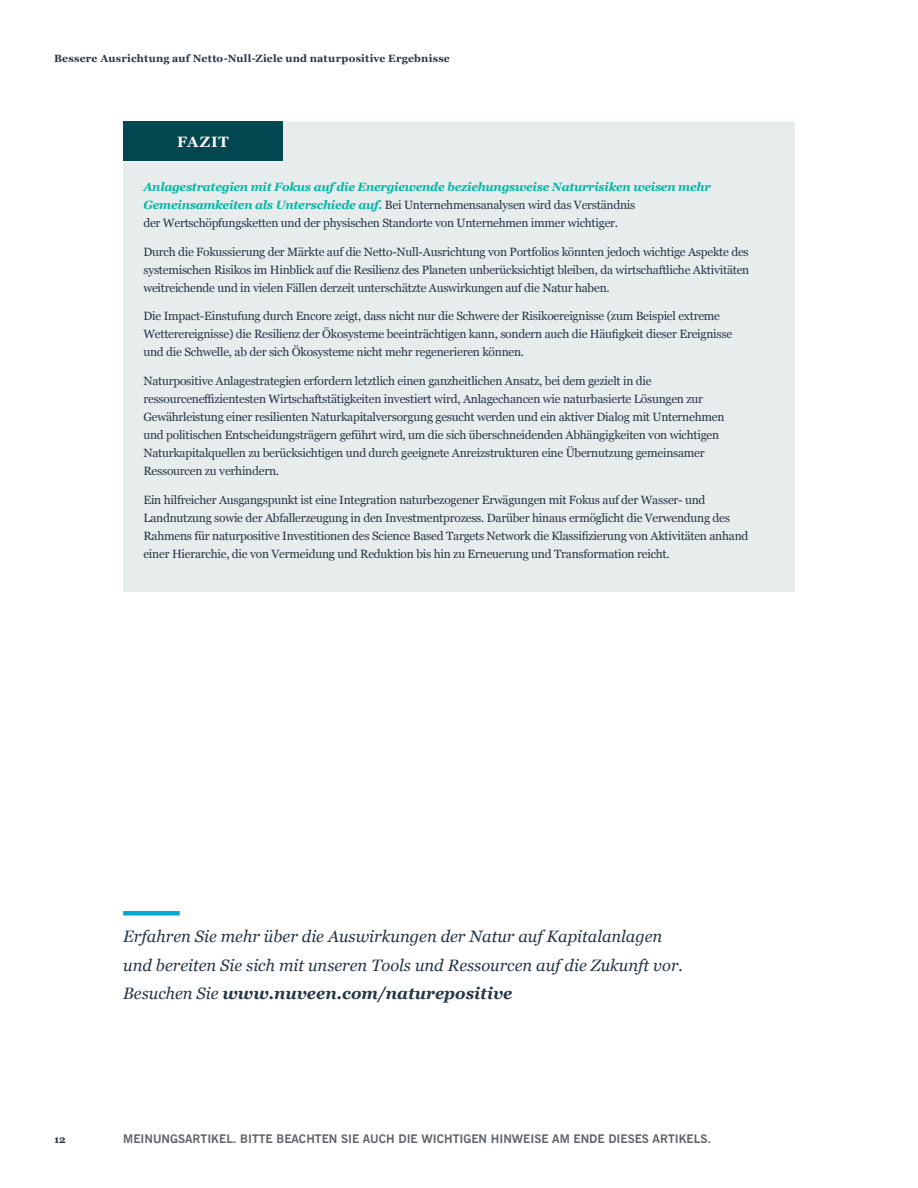
<style>
.page{position:relative;width:918px;height:1188px;background:#fff}
.page>*{position:absolute;margin:0;border:0;box-sizing:border-box;transform-origin:0 0}
.Intro_Copy{font:italic 16.5px/28.5px "Georgia";color:#263746}
.Conclusion{font:700 15px "Georgia";letter-spacing:.06em;color:#fff}
.Body{font:12px/18px "Georgia";letter-spacing:-.02em;color:#263746}
.t1{font:700 12px "News Gothic BT";color:#5f636a}
.t2{font:700 10.5px "Georgia";letter-spacing:.02em;color:#263746}
.s1{font-weight:700;font-style:italic;color:#00b8a8}
.s2{font-weight:700}
</style>
<div class="page">
<div style="left:123px;top:122px;width:672px;height:470px;background:#e7eced"></div>
<div style="left:123px;top:911px;width:57px;height:5px;background:#00a9d5"></div>
<p class="t2" style="left:54px;top:50px;width:397px">Bessere Ausrichtung auf Netto-Null-Ziele und naturpositive Ergebnisse</p>
<p class="Conclusion" style="left:177px;top:131px;width:53px">FAZIT</p>
<p class="Body" style="left:143px;top:177px;width:569px"><span class="s1">Anlagestrategien mit Fokus auf die Energiewende beziehungsweise Naturrisiken weisen mehr<br>Gemeinsamkeiten als Unterschiede auf.</span> Bei Unternehmensanalysen wird das Verständnis<br>der Wertschöpfungsketten und der physischen Standorte von Unternehmen immer wichtiger.</p>
<p class="Body" style="left:143px;top:242px;width:607px;text-align:justify">Durch die Fokussierung der Märkte auf die Netto-Null-Ausrichtung von Portfolios könnten jedoch wichtige Aspekte des systemischen Risikos im Hinblick auf die Resilienz des Planeten unberücksichtigt bleiben, da wirtschaftliche Aktivitäten weitreichende und in vielen Fällen derzeit unterschätzte Auswirkungen auf die Natur haben.</p>
<p class="Body" style="left:143px;top:307px;width:590px">Die Impact-Einstufung durch Encore zeigt, dass nicht nur die Schwere der Risikoereignisse (zum Beispiel extreme<br>Wetterereignisse) die Resilienz der Ökosysteme beeinträchtigen kann, sondern auch die Häufigkeit dieser Ereignisse und die Schwelle, ab der sich Ökosysteme nicht mehr regenerieren können.</p>
<p class="Body" style="left:143px;top:372px;width:583px">Naturpositive Anlagestrategien erfordern letztlich einen ganzheitlichen Ansatz, bei dem gezielt in die ressourceneffizientesten Wirtschaftstätigkeiten investiert wird, Anlagechancen wie naturbasierte Lösungen zur Gewährleistung einer resilienten Naturkapitalversorgung gesucht werden und ein aktiver Dialog mit Unternehmen und politischen Entscheidungsträgern geführt wird, um die sich überschneidenden Abhängigkeiten von wichtigen Naturkapitalquellen zu berücksichtigen und durch geeignete Anreizstrukturen eine Übernutzung gemeinsamer Ressourcen zu verhindern.</p>
<p class="Body" style="left:143px;top:490px;width:607px">Ein hilfreicher Ausgangspunkt ist eine Integration naturbezogener Erwägungen mit Fokus auf der Wasser- und Landnutzung sowie der Abfallerzeugung in den Investmentprozess. Darüber hinaus ermöglicht die Verwendung des Rahmens für naturpositive Investitionen des Science Based Targets Network die Klassifizierung von Aktivitäten anhand einer Hierarchie, die von Vermeidung und Reduktion bis hin zu Erneuerung und Transformation reicht.</p>
<p class="t2" style="left:54px;top:1131px;width:13px">12</p>
<p class="Intro_Copy" style="left:123px;top:922px;width:561px">Erfahren Sie mehr über die Auswirkungen der Natur auf Kapitalanlagen und bereiten Sie sich mit unseren Tools und Ressourcen auf die Zukunft vor.<br>Besuchen Sie <span class="s2">www.nuveen.com/naturepositive</span></p>
<p class="t1" style="left:123px;top:1131px;width:589px">MEINUNGSARTIKEL. BITTE BEACHTEN SIE AUCH DIE WICHTIGEN HINWEISE AM ENDE DIESES ARTIKELS.</p>
</div>
